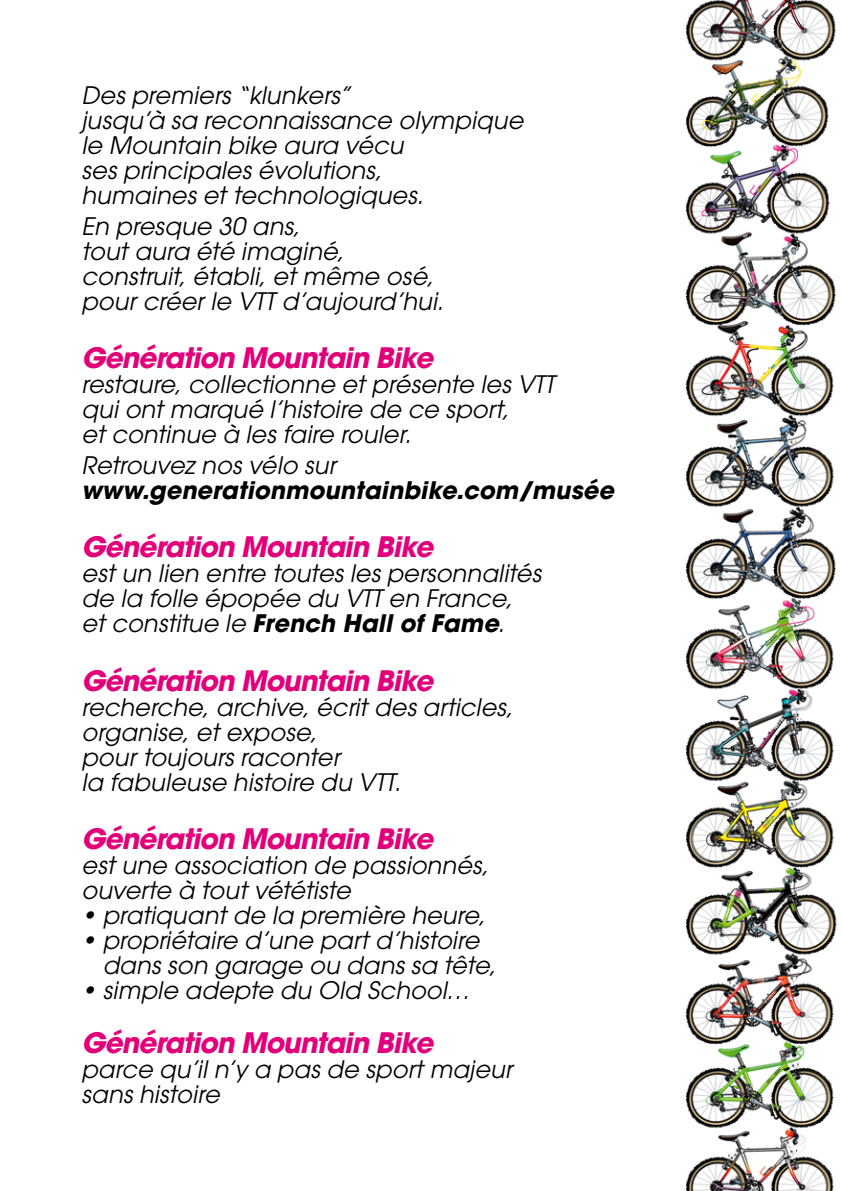
<style>
.page{position:relative;width:842px;height:1191px;background:#fff}
.page>*{position:absolute;margin:0;border:0;box-sizing:border-box;transform-origin:0 0}
.t1{font:italic 700 28px "Avant Garde";letter-spacing:-.035em;color:#e2007a}
.t2{font:italic 24px/25px "Avant Garde";letter-spacing:.01em;color:#000}
.t3{font:italic 700 24px "Avant Garde";letter-spacing:.005em;color:#000}
.s1{font-weight:700}
</style>
<div class="page">
<img style="left:685px;top:0;width:152px;height:1191px">
<p class="t2" style="left:81px;top:82px;width:443px">Des premiers “klunkers”<br>jusqu’à sa reconnaissance olympique le Mountain bike aura vécu<br>ses principales évolutions,<br>humaines et technologiques.</p>
<p class="t2" style="left:81px;top:213px;width:364px">En presque 30 ans,<br>tout aura été imaginé, construit, établi, et même osé, pour créer le VTT d’aujourd’hui.</p>
<p class="t1" style="left:81px;top:339px;width:353px">Génération Mountain Bike</p>
<p class="t2" style="left:81px;top:372px;width:475px">restaure, collectionne et présente les VTT qui ont marqué l’histoire de ce sport,<br>et continue à les faire rouler.</p>
<p class="t2" style="left:81px;top:452px;width:256px">Retrouvez nos vélo sur</p>
<p class="t3" style="left:81px;top:474px;width:534px">www.generationmountainbike.com/musée</p>
<p class="t1" style="left:81px;top:529px;width:353px">Génération Mountain Bike</p>
<p class="t2" style="left:81px;top:561px;width:461px">est un lien entre toutes les personnalités de la folle épopée du VTT en France, et constitue le <span class="s1">French Hall of Fame</span>.</p>
<p class="t1" style="left:81px;top:662px;width:353px">Génération Mountain Bike</p>
<p class="t2" style="left:81px;top:694px;width:433px">recherche, archive, écrit des articles, organise, et expose,<br>pour toujours raconter<br>la fabuleuse histoire du VTT.</p>
<p class="t1" style="left:81px;top:821px;width:353px">Génération Mountain Bike</p>
<p class="t2" style="left:81px;top:853px;width:409px">est une association de passionnés, ouverte à tout vététiste</p>
<p class="t2" style="left:81px;top:903px;width:405px">• pratiquant de la première heure,</p>
<p class="t2" style="left:103px;top:928px;width:395px;text-indent:-21px">• propriétaire d’une part d’histoire dans son garage ou dans sa tête,</p>
<p class="t2" style="left:81px;top:978px;width:390px">• simple adepte du Old School…</p>
<p class="t1" style="left:81px;top:1024px;width:353px">Génération Mountain Bike</p>
<p class="t2" style="left:81px;top:1056px;width:432px">parce qu’il n’y a pas de sport majeur sans histoire</p>
</div>
